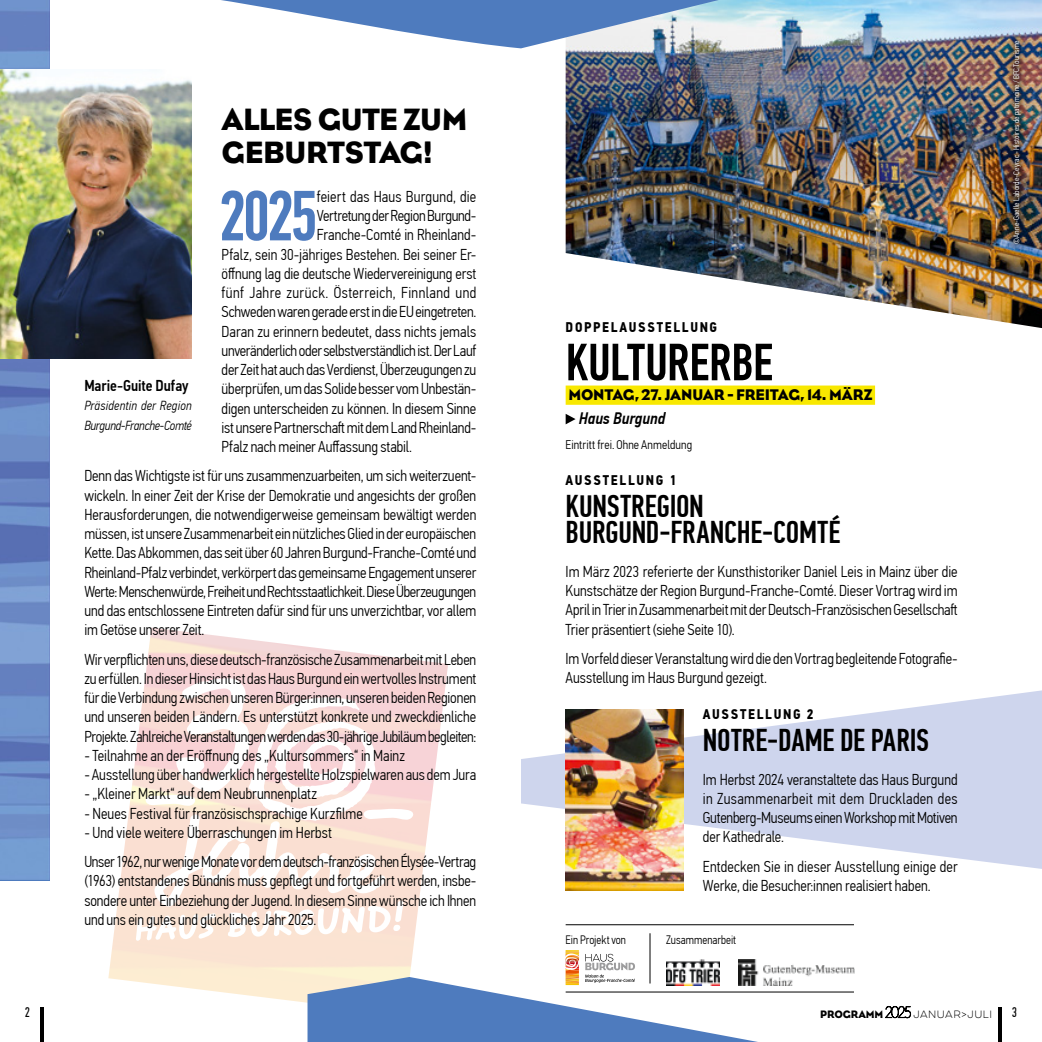
<style>
.page{position:relative;width:1042px;height:1042px;background:#fff}
.page>*{position:absolute;margin:0;border:0;box-sizing:border-box;transform-origin:0 0}
.t1{font:500 71.05px "PF Din Text Comp Pro";color:#4e7bbe}
.t2{font:500 52.5px "PF Din Text Comp Pro";letter-spacing:-.005em;color:#000}
.t3{font:500 31.5px/26.2px "PF Din Text Comp Pro";letter-spacing:-.01em;color:#000}
.t4{font:31.5px/33.2px "Eagle";letter-spacing:-.015em;color:#000}
.t5{font:italic 500 16.62px "PF Din Text Cond Pro";color:#000}
.t6{font:300 15.75px/19.2px "PF Din Text Cond Pro";letter-spacing:-.005em;color:#000;text-align:justify}
.t7{font:300 15.75px "PF Din Text Cond Pro";letter-spacing:.025em;color:#000}
.t8{font:15.75px "Eagle";letter-spacing:-.01em;color:#000}
.t9{font:500 15.75px "PF Din Text Cond Pro";color:#000}
.t10{font:700 14px "PF Din Text Cond Pro";letter-spacing:.12em;color:#000}
.t11{font:14px "PF Din Text Comp Pro";color:#000}
.t12{font:italic 300 13.12px/19.2px "PF Din Text Cond Pro";letter-spacing:.01em;color:#000}
.t13{font:300 12.6px "PF Din Text Cond Pro";letter-spacing:.01em;color:#000}
.t14{font:300 12.25px "PF Din Text Cond Pro";color:#000;scale:.96 1}
.t15{font:100 9.45px "Eveleth Clean";letter-spacing:.055em;color:#000}
.t16{font:300 8.05px "PF Din Text Cond Pro";letter-spacing:.005em;color:#fff}
.s1{font-family:"Eagle";font-weight:400;font-size:11.03px}
.s2{font-family:"Lato";font-size:15.75px}
</style>
<div class="page">
<img style="left:108px;top:627px;width:340px;height:376px">
<svg style="left:136px;top:678px;width:277px;height:263px"></svg>
<svg style="left:521px;top:690px;width:521px;height:179px;fill:#ced5ed"></svg>
<img style="left:566px;top:0;width:476px;height:328px">
<img style="left:0;top:0;width:50px;height:880px">
<svg style="left:221px;top:0;width:558px;height:48px"></svg>
<img style="left:0;top:70px;width:192px;height:289px">
<hr style="left:998px;top:1008px;width:4px;height:34px;background:#000">
<hr style="left:40px;top:1008px;width:4px;height:34px;background:#000">
<div style="left:566px;top:385px;width:309px;height:20px;background:#f8e800"></div>
<svg style="left:566px;top:414px;width:9px;height:10px"></svg>
<img style="left:566px;top:709px;width:117px;height:182px">
<div style="left:1006px;top:33px;width:22px;height:218px;background:#000;opacity:.6"></div>
<hr style="left:566px;top:924px;width:288px;height:1px;background:#000">
<hr style="left:566px;top:991px;width:288px;height:1px;background:#000">
<svg style="left:307px;top:950px;width:472px;height:92px"></svg>
<img style="left:739px;top:959px;width:115px;height:26px">
<img style="left:666px;top:959px;width:53px;height:26px">
<hr style="left:649px;top:933px;width:1px;height:50px;background:#000">
<h3 class="t4" style="left:222px;top:102px;width:247px">ALLES GUTE ZUM<br>GEBURTSTAG!</h3>
<h1 class="t1" style="left:218px;top:175px;width:101px">2025</h1>
<p class="t6" style="left:317px;top:187px;width:161px">feiert das Haus Burgund, die</p>
<p class="t6" style="left:317px;top:206px;width:161px">Vertretung der Region Burgund-</p>
<p class="t6" style="left:317px;top:225px;width:161px">Franche-Comté in Rheinland-</p>
<p class="t6" style="left:222px;top:245px;width:256px">Pfalz, sein 30-jähriges Bestehen. Bei seiner Er-</p>
<p class="t6" style="left:222px;top:264px;width:256px">öffnung lag die deutsche Wiedervereinigung erst</p>
<p class="t7" style="left:222px;top:284px;width:256px">fünf Jahre zurück. Österreich, Finnland und</p>
<p class="t6" style="left:222px;top:302px;width:256px">Schweden waren gerade erst in die EU eingetreten.</p>
<p class="t6" style="left:222px;top:322px;width:256px">Daran zu erinnern bedeutet, dass nichts jemals</p>
<p class="t6" style="left:222px;top:341px;width:256px">unveränderlich oder selbstverständlich ist. Der Lauf</p>
<p class="t6" style="left:222px;top:360px;width:256px">der Zeit hat auch das Verdienst, Überzeugungen zu</p>
<p class="t6" style="left:222px;top:379px;width:256px">überprüfen, um das Solide besser vom Unbestän-</p>
<p class="t6" style="left:222px;top:399px;width:256px">digen unterscheiden zu können. In diesem Sinne</p>
<p class="t6" style="left:222px;top:418px;width:256px">ist unsere Partnerschaft mit dem Land Rheinland-</p>
<p class="t6" style="left:222px;top:437px;width:192px">Pfalz nach meiner Auffassung stabil.</p>
<p class="t6" style="left:84px;top:466px;width:393px">Denn das Wichtigste ist für uns zusammenzuarbeiten, um sich weiterzuent&shy;wickeln. In einer Zeit der Krise der Demokratie und angesichts der großen Herausforderungen, die notwendigerweise gemeinsam bewältigt werden müssen, ist unsere Zusammenarbeit ein nützliches Glied in der europäischen Kette. Das Abkommen, das seit über 60 Jahren Burgund-Franche-Comté und Rheinland-Pfalz verbindet, verkörpert das gemeinsame Engagement unserer Werte: Menschenwürde, Freiheit und Rechtsstaatlichkeit. Diese Überzeugungen und das entschlossene Eintreten dafür sind für uns unverzichtbar, vor allem im Getöse unserer Zeit.</p>
<p class="t6" style="left:84px;top:649px;width:393px">Wir verpflichten uns, diese deutsch-französische Zusammenarbeit mit Leben zu erfüllen. In dieser Hinsicht ist das Haus Burgund ein wertvolles Instrument für die Verbindung zwischen unseren Bürger:innen, unseren beiden Regionen und unseren beiden Ländern. Es unterstützt konkrete und zweckdienliche Projekte. Zahlreiche Veranstaltungen werden das 30-jährige Jubiläum begleiten:</p>
<p class="t6" style="left:84px;top:746px;width:322px">- Teilnahme an der Eröffnung des „Kultursommers“ in Mainz</p>
<p class="t6" style="left:84px;top:765px;width:393px">- Ausstellung über handwerklich hergestellte Holzspielwaren aus dem Jura</p>
<p class="t6" style="left:84px;top:784px;width:234px">- „Kleiner Markt“ auf dem Neubrunnenplatz</p>
<p class="t6" style="left:84px;top:803px;width:280px">- Neues Festival für französischsprachige Kurzfilme</p>
<p class="t6" style="left:84px;top:818px;width:393px;line-height:29.2px">- Und viele weitere Überraschungen im Herbst<br>Unser 1962, nur wenige Monate vor dem deutsch-französischen Élysée-Vertrag</p>
<p class="t6" style="left:84px;top:871px;width:393px">(1963) entstandenes Bündnis muss gepflegt und fortgeführt werden, insbe&shy;sondere unter Einbeziehung der Jugend. In diesem Sinne wünsche ich Ihnen und uns ein gutes und glückliches Jahr 2025.</p>
<p class="t9" style="left:84px;top:376px;width:106px">Marie-Guite Dufay</p>
<p class="t12" style="left:84px;top:396px;width:109px">Präsidentin der Region<br>Burgund-Franche-Comté</p>
<p class="t10" style="left:566px;top:318px;width:153px">DOPPELAUSSTELLUNG</p>
<h2 class="t2" style="left:566px;top:332px;width:209px">KULTURERBE</h2>
<p class="t8" style="left:568px;top:385px;width:306px">MONTAG, 27. JANUAR - FREITAG, 14. MÄRZ</p>
<p class="t5" style="left:579px;top:409px;width:88px">Haus Burgund</p>
<p class="t13" style="left:566px;top:438px;width:128px">Eintritt frei. Ohne Anmeldung</p>
<p class="t10" style="left:566px;top:472px;width:112px">AUSSTELLUNG 1</p>
<h3 class="t3" style="left:566px;top:493px;width:276px">KUNSTREGION<br>BURGUND-FRANCHE-COMTÉ</h3>
<p class="t6" style="left:566px;top:562px;width:393px">Im März 2023 referierte der Kunsthistoriker Daniel Leis in Mainz über die Kunstschätze der Region Burgund-Franche-Comté. Dieser Vortrag wird im April in Trier in Zusammenarbeit mit der Deutsch-Französischen Gesellschaft Trier präsentiert (siehe Seite 10).</p>
<p class="t6" style="left:566px;top:649px;width:393px">Im Vorfeld dieser Veranstaltung wird die den Vortrag begleitende Fotografie-<br>Ausstellung im Haus Burgund gezeigt.</p>
<p class="t10" style="left:703px;top:706px;width:112px">AUSSTELLUNG 2</p>
<h3 class="t3" style="left:703px;top:727px;width:228px">NOTRE-DAME DE PARIS</h3>
<p class="t6" style="left:703px;top:770px;width:256px">Im Herbst 2024 veranstaltete das Haus Burgund in Zusammenarbeit mit dem Druckladen des Gutenberg-Museums einen Workshop mit Motiven der Kathedrale.</p>
<p class="t6" style="left:703px;top:856px;width:256px">Entdecken Sie in dieser Ausstellung einige der<br>Werke, die Besucher:innen realisiert haben.</p>
<p class="t14" style="left:566px;top:933px;width:64px">Ein Projekt von</p>
<p class="t14" style="left:666px;top:933px;width:74px">Zusammenarbeit</p>
<p class="t16" style="left:1011px;top:244px;width:205px;rotate:-90deg">©Anne-Gaelle Laborde-Ceyrac - Histoires de patrimoine / BFC Tourisme</p>
<p class="t15" style="left:820px;top:1007px;width:173px"><span class="s1">PROGRAMM</span><span class="s2">2025</span> JANUAR&gt;JULI</p>
<p class="t11" style="left:25px;top:1004px;width:7px">2</p>
<p class="t11" style="left:1012px;top:1004px;width:7px">3</p>
</div>
